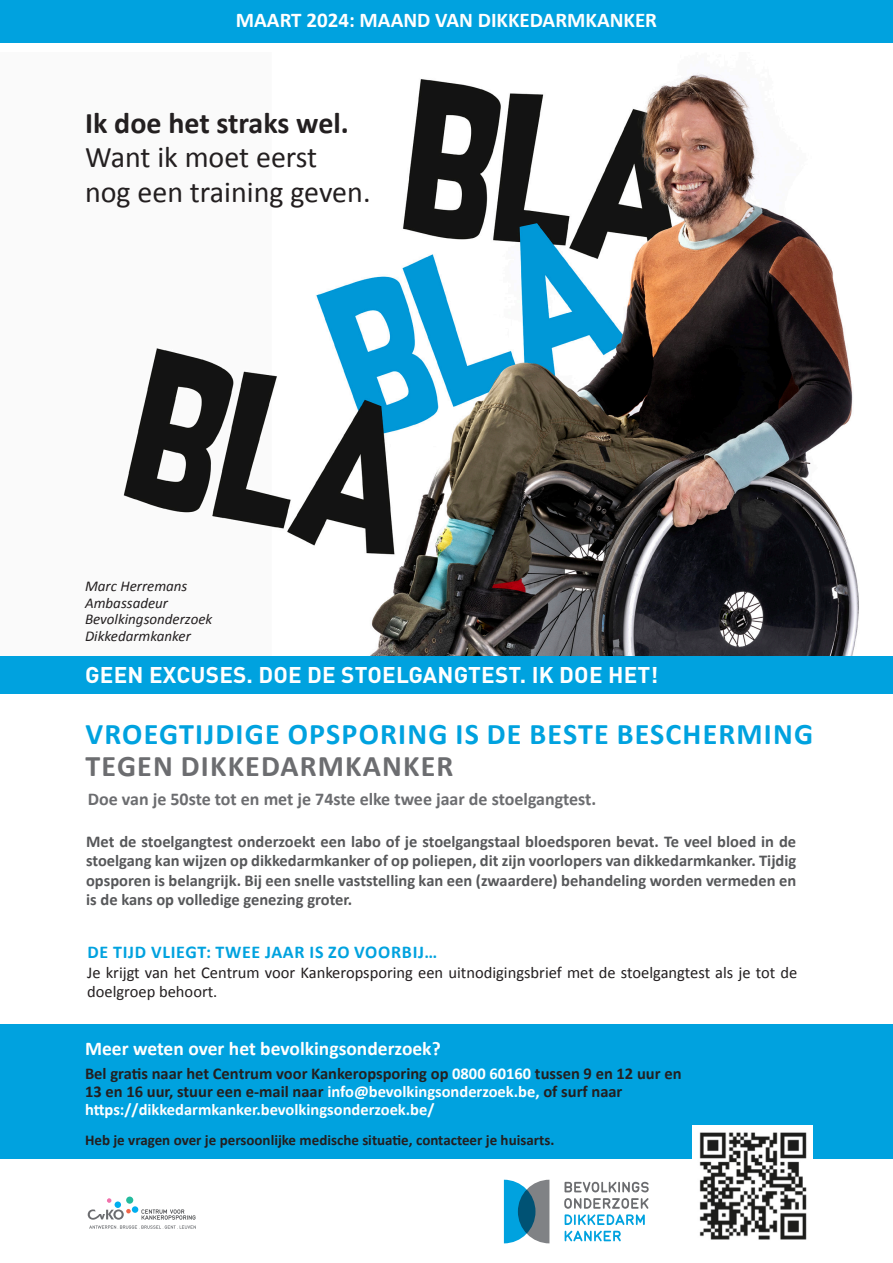
<style>
.page{position:relative;width:893px;height:1263px;background:#fff}
.page>*{position:absolute;margin:0;border:0;box-sizing:border-box;transform-origin:0 0}
.titel_grijs{font:700 30px/31.5px "Calibri";letter-spacing:.04em;color:#00a2df}
.t1{font:30px/34.5px "Calibri";color:#231f20}
.t2{font:700 30px "Calibri";color:#231f20}
.t3{font:700 22.5px "DINOT";letter-spacing:.01em;color:#fff}
.t4{font:700 21px "Calibri";color:#fff}
.t5{font:700 19.5px "Calibri";color:#fff}
.bodytekst-publi{font:700 18px "Calibri";color:#6c6d70}
.bodytekst-publi-2{font:700 18px "Calibri";letter-spacing:.04em;color:#00a2df}
.bodytekst-publi-3{font:700 16.5px/19.5px "Calibri";color:#57585a;text-align:justify}
.t6{font:700 16.5px/18px "Calibri";color:#231f20}
.bodytekst-publi-4{font:16.5px/19.5px "Calibri";color:#231f20}
.t7{font:700 15px "Calibri";color:#231f20}
.t8{font:italic 15px/16.5px "Calibri";color:#231f20}
.s1{color:#6c6d70}
.s2{color:#fff}
</style>
<div class="page">
<img style="left:123px;top:73px;width:736px;height:583px">
<div style="left:0;top:1024px;width:893px;height:134px;background:#00a2df"></div>
<div style="left:0;top:656px;width:893px;height:38px;background:#00a2df"></div>
<div style="left:115px;top:1201px;width:6px;height:7px;background:#00aeef;border-radius:50%"></div>
<svg style="left:107px;top:1198px;width:4px;height:5px"></svg>
<div style="left:126px;top:1196px;width:7px;height:8px;background:#24bb9d;border-radius:50%"></div>
<div style="left:132px;top:1206px;width:6px;height:7px;background:#00aeef;border-radius:50%"></div>
<svg style="left:88px;top:1209px;width:108px;height:20px"></svg>
<div style="left:0;top:0;width:893px;height:43px;background:#00a2df"></div>
<img style="left:692px;top:1125px;width:120px;height:115px">
<svg style="left:504px;top:1180px;width:45px;height:63px;background:#448fad"></svg>
<svg style="left:564px;top:1182px;width:85px;height:10px"></svg>
<svg style="left:565px;top:1231px;width:56px;height:10px"></svg>
<svg style="left:564px;top:1198px;width:84px;height:27px"></svg>
<p class="t4" style="left:236px;top:7px;width:423px">MAART 2024: MAAND VAN DIKKEDARMKANKER</p>
<p class="t2" style="left:85px;top:104px;width:265px">Ik doe het straks wel.</p>
<p class="t1" style="left:85px;top:140px;width:287px">Want ik moet eerst<br>nog een training geven.</p>
<p class="t8" style="left:85px;top:578px;width:129px">Marc Herremans<br>Ambassadeur<br>Bevolkingsonderzoek<br>Dikkedarmkanker</p>
<p class="t3" style="left:85px;top:660px;width:575px">GEEN EXCUSES. DOE DE STOELGANGTEST. IK DOE HET!</p>
<p class="titel_grijs" style="left:86px;top:718px;width:729px">VROEGTIJDIGE OPSPORING IS DE BESTE BESCHERMING<br><span class="s1">TEGEN DIKKEDARMKANKER</span></p>
<p class="bodytekst-publi" style="left:88px;top:788px;width:510px">Doe van je 50ste tot en met je 74ste elke twee jaar de stoelgangtest.</p>
<p class="bodytekst-publi-3" style="left:86px;top:831px;width:712px">Met de stoelgangtest onderzoekt een labo of je stoelgangstaal bloedsporen bevat. Te veel bloed in de stoelgang kan wijzen op dikkedarmkanker of op poliepen, dit zijn voorlopers van dikkedarmkanker. Tijdig opsporen is belangrijk. Bij een snelle vaststelling kan een (zwaardere) behandeling worden vermeden en is de kans op volledige genezing groter.</p>
<p class="bodytekst-publi-2" style="left:88px;top:941px;width:351px">DE TIJD VLIEGT: TWEE JAAR IS ZO VOORBIJ…</p>
<p class="bodytekst-publi-4" style="left:87px;top:963px;width:712px">Je krijgt van het Centrum voor Kankeropsporing een uitnodigingsbrief met de stoelgangtest als je tot de doelgroep behoort.</p>
<p class="t5" style="left:85px;top:1036px;width:357px">Meer weten over het bevolkingsonderzoek?</p>
<p class="t6" style="left:85px;top:1065px;width:598px">Bel gratis naar het Centrum voor Kankeropsporing op <span class="s2">0800 60160</span> tussen 9 en 12 uur en<br>13 en 16 uur, stuur een e-mail naar <span class="s2">info@bevolkingsonderzoek.be,</span> of surf naar <span class="s2">https://dikkedarmkanker.bevolkingsonderzoek.be/</span></p>
<p class="t7" style="left:85px;top:1130px;width:471px">Heb je vragen over je persoonlijke medische situatie, contacteer je huisarts.</p>
</div>
